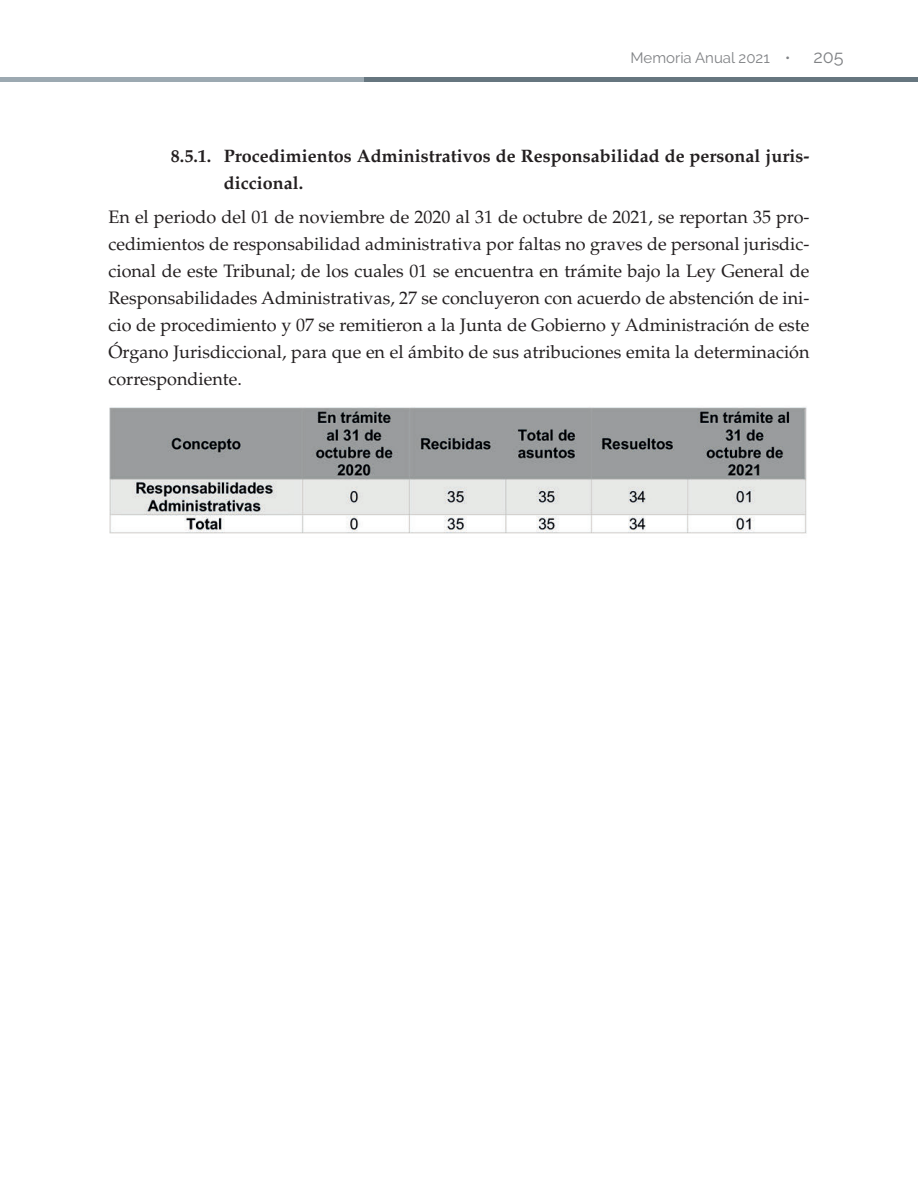
<style>
.page{position:relative;width:918px;height:1188px;background:#fff}
.page>*{position:absolute;margin:0;border:0;box-sizing:border-box;transform-origin:0 0}
.t1{font:18px/27px "Palatino LT Std";color:#231f20;text-align:justify}
.t2{font:700 18px/27px "Palatino LT Std";color:#231f20}
.t3{font:18px "Raleway";color:#808285}
.t4{font:15px "Raleway";color:#808285}
</style>
<div class="page">
<hr style="left:0;top:78px;width:364px;height:4px;background:#9ca9b1">
<hr style="left:364px;top:78px;width:554px;height:4px;background:#66767f">
<img style="left:109px;top:407px;width:698px;height:127px">
<p class="t4" style="left:631px;top:49px;width:161px">Memoria Anual 2021 •</p>
<p class="t3" style="left:813px;top:46px;width:32px">205</p>
<p class="t2" style="left:224px;top:142px;width:587px;text-indent:-53px">8.5.1. Procedimientos Administrativos de Responsabilidad de personal juris&shy;diccional.</p>
<p class="t1" style="left:108px;top:204px;width:703px">En el periodo del 01 de noviembre de 2020 al 31 de octubre de 2021, se reportan 35 pro&shy;cedimientos de responsabilidad administrativa por faltas no graves de personal jurisdic&shy;cional de este Tribunal; de los cuales 01 se encuentra en trámite bajo la Ley General de Responsabilidades Administrativas, 27 se concluyeron con acuerdo de abstención de ini&shy;cio de procedimiento y 07 se remitieron a la Junta de Gobierno y Administración de este Órgano Jurisdiccional, para que en el ámbito de sus atribuciones emita la determinación correspondiente.</p>
</div>
